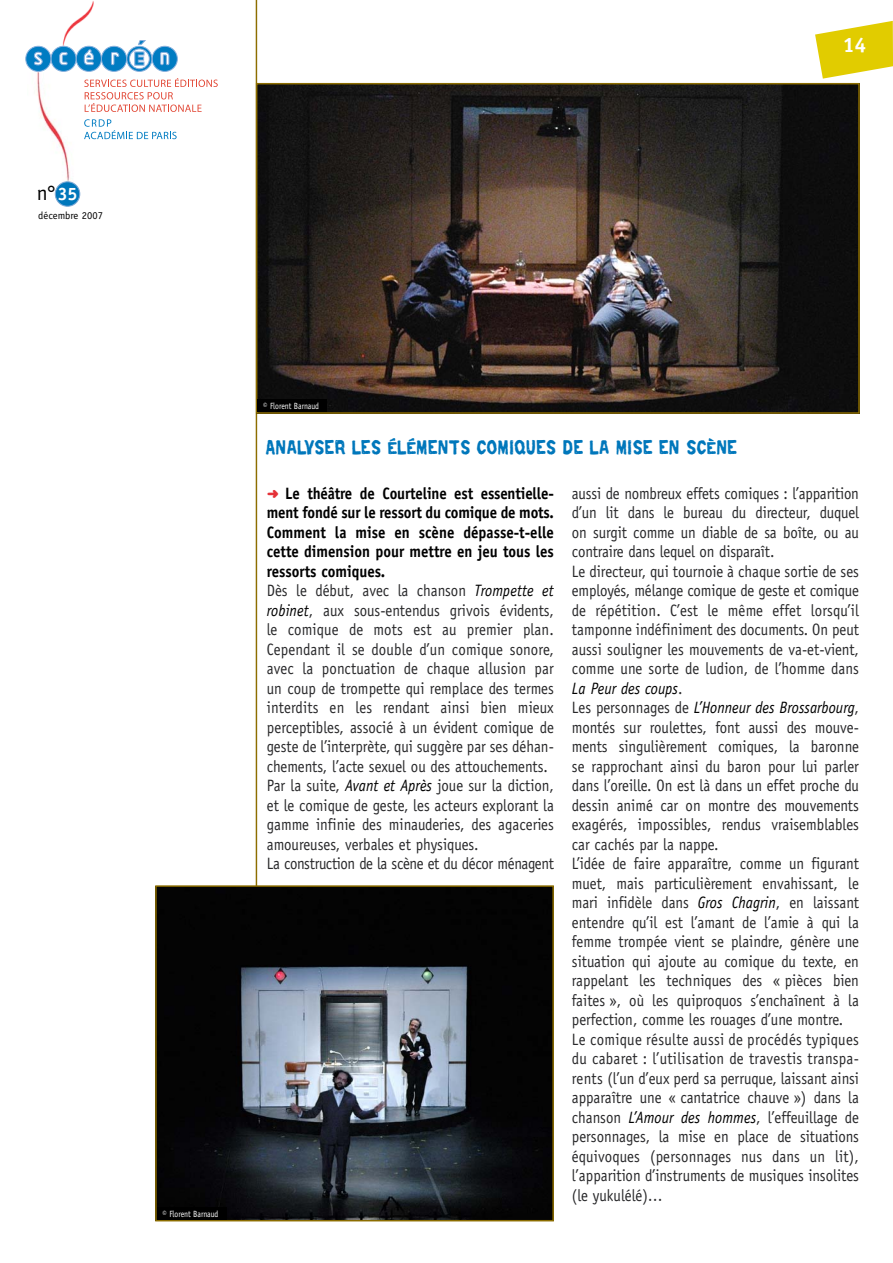
<style>
.page{position:relative;width:893px;height:1263px;background:#fff}
.page>*{position:absolute;margin:0;border:0;box-sizing:border-box;transform-origin:0 0}
.t1{font:21px "Officina Sans";color:#000}
.t2{font:700 21px "Officina Sans";color:#fff}
.t3{font:18px "Repent";letter-spacing:.025em;color:#07b;scale:.8 1}
.t4{font:16.5px/19.5px "Officina Sans";color:#28282a;scale:.9 1}
.t5{font:10.5px "Officina Sans";color:#000}
.t6{font:9px "Officina Sans";color:#fff;scale:.85 1}
.s1{font-weight:700;font-size:18px;color:#fff}
.s2{font-family:"Distro Bats";font-size:13.5px;color:#e53138}
.s3{font-weight:700;color:#000}
.s4{font-style:italic;color:#000}
</style>
<div class="page">
<img style="left:63px;top:1px;width:31px;height:39px">
<img style="left:36px;top:72px;width:41px;height:114px">
<img style="left:255px;top:0;width:34px;height:885px">
<svg style="left:84px;top:78px;width:134px;height:34px"></svg>
<svg style="left:84px;top:119px;width:93px;height:20px"></svg>
<svg style="left:26px;top:40px;width:152px;height:32px"></svg>
<div style="left:55px;top:182px;width:25px;height:24px;background:#07b;border-radius:50%"></div>
<div style="left:55px;top:181px;width:25px;height:26px;border:1px solid #7ea9d5;border-radius:50%"></div>
<svg style="left:815px;top:21px;width:78px;height:58px"></svg>
<img style="left:158px;top:888px;width:393px;height:330px">
<div style="left:155px;top:885px;width:399px;height:336px;border:2px solid #8c6d00"></div>
<div style="left:157px;top:1207px;width:69px;height:13px;background:#000"></div>
<img style="left:259px;top:86px;width:598px;height:325px">
<div style="left:256px;top:83px;width:604px;height:331px;border:2px solid #8c6d00"></div>
<div style="left:257px;top:399px;width:70px;height:13px;background:#000"></div>
<p class="t1" style="left:37px;top:185px;width:42px">n° <span class="s1">35</span></p>
<p class="t5" style="left:38px;top:211px;width:66px">décembre 2007</p>
<p class="t2" style="left:843px;top:37px;width:25px">14</p>
<p class="t6" style="left:163px;top:1210px;width:67px">© Florent Barnaud</p>
<p class="t6" style="left:263px;top:402px;width:67px">© Florent Barnaud</p>
<p class="t3" style="left:266px;top:437px;width:591px">ANALYSER LES ÉLÉMENTS COMIQUES DE LA MISE EN SCÈNE</p>
<p class="t4" style="left:267px;top:485px;width:320px"><span class="s2">b</span> <span class="s3">Le théâtre de Courteline est essentielle&shy;ment fondé sur le ressort du comique de mots.<br>Comment la mise en scène dépasse-t-elle cette dimension pour mettre en jeu tous les ressorts comiques.<br></span>Dès le début, avec la chanson <span class="s4">Trompette et robinet</span>, aux sous-entendus grivois évidents, le comique de mots est au premier plan.<br>Cependant il se double d’un comique sonore, avec la ponctuation de chaque allusion par un coup de trompette qui remplace des termes interdits en les rendant ainsi bien mieux perceptibles, associé à un évident comique de geste de l’interprète, qui suggère par ses déhan&shy;chements, l’acte sexuel ou des attouchements.<br>Par la suite, <span class="s4">Avant et Après</span> joue sur la diction, et le comique de geste, les acteurs explorant la gamme infinie des minauderies, des agaceries amoureuses, verbales et physiques.<br>La construction de la scène et du décor ménagent</p>
<p class="t4" style="left:572px;top:485px;width:320px">aussi de nombreux effets comiques : l’apparition d’un lit dans le bureau du directeur, duquel on surgit comme un diable de sa boîte, ou au contraire dans lequel on disparaît.<br>Le directeur, qui tournoie à chaque sortie de ses employés, mélange comique de geste et comique de répétition. C’est le même effet lorsqu’il tamponne indéfiniment des documents. On peut aussi souligner les mouvements de va-et-vient, comme une sorte de ludion, de l’homme dans <span class="s4">La Peur des coups</span>.<br>Les personnages de <span class="s4">L’Honneur des Brossarbourg</span>, montés sur roulettes, font aussi des mouve&shy;ments singulièrement comiques, la baronne se rapprochant ainsi du baron pour lui parler dans l’oreille. On est là dans un effet proche du dessin animé car on montre des mouvements exagérés, impossibles, rendus vraisemblables car cachés par la nappe.<br>L’idée de faire apparaître, comme un figurant muet, mais particulièrement envahissant, le mari infidèle dans <span class="s4">Gros Chagrin</span>, en laissant entendre qu’il est l’amant de l’amie à qui la femme trompée vient se plaindre, génère une situation qui ajoute au comique du texte, en rappelant les techniques des « pièces bien faites », où les quiproquos s’enchaînent à la perfection, comme les rouages d’une montre.<br>Le comique résulte aussi de procédés typiques du cabaret : l’utilisation de travestis transpa&shy;rents (l’un d’eux perd sa perruque, laissant ainsi apparaître une « cantatrice chauve ») dans la chanson <span class="s4">L’Amour des hommes</span>, l’effeuillage de personnages, la mise en place de situations équivoques (personnages nus dans un lit), l’apparition d’instruments de musiques insolites (le yukulélé)…</p>
</div>
